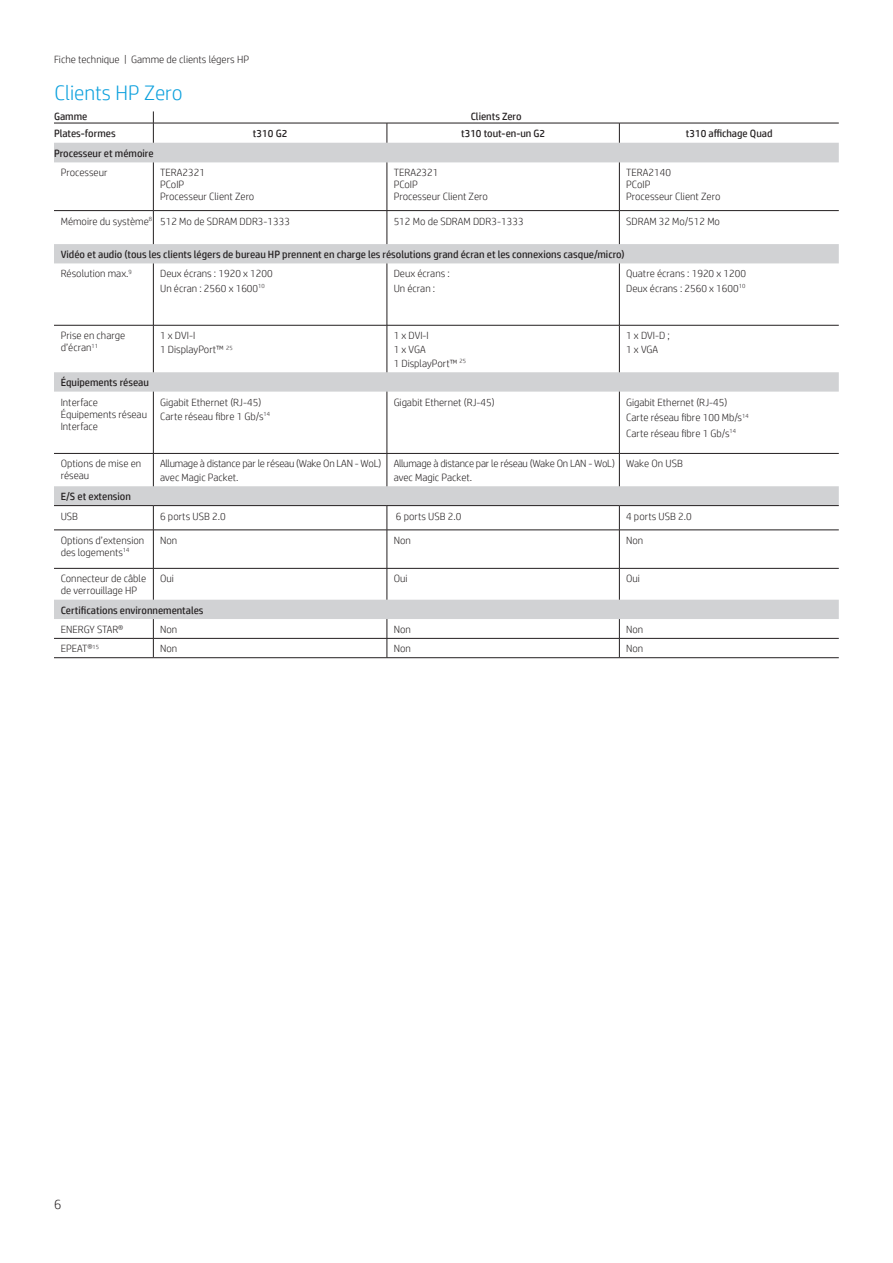
<style>
.page{position:relative;width:893px;height:1263px;background:#fff}
.page>*{position:absolute;margin:0;border:0;box-sizing:border-box;transform-origin:0 0}
.t1{font:300 21px "HP Simplified";color:#0ca0dd}
.t2{font:300 13.5px "HP Simplified";color:#231f20}
.t3{font:300 10.5px/12px "HP Simplified";color:#231f20}
.t4{font:10.5px/19.4px "HP Simplified";color:#231f20}
.t5{font:300 10.5px/13.5px "HP Simplified";letter-spacing:-.02em;color:#231f20}
.s1{font-weight:300}
</style>
<div class="page">
<svg style="left:54px;top:143px;width:785px;height:476px"></svg>
<hr style="left:54px;top:210px;width:99px;height:1px;background:#231f20">
<hr style="left:153px;top:210px;width:234px;height:1px;background:#231f20">
<hr style="left:387px;top:210px;width:232px;height:1px;background:#231f20">
<hr style="left:619px;top:210px;width:220px;height:1px;background:#231f20">
<hr style="left:54px;top:325px;width:99px;height:1px;background:#231f20">
<hr style="left:153px;top:325px;width:234px;height:1px;background:#231f20">
<hr style="left:387px;top:325px;width:232px;height:1px;background:#231f20">
<hr style="left:619px;top:325px;width:220px;height:1px;background:#231f20">
<hr style="left:54px;top:123px;width:99px;height:1px;background:#231f20">
<hr style="left:54px;top:568px;width:99px;height:1px;background:#231f20">
<hr style="left:153px;top:568px;width:234px;height:1px;background:#231f20">
<hr style="left:387px;top:568px;width:232px;height:1px;background:#231f20">
<hr style="left:619px;top:568px;width:220px;height:1px;background:#231f20">
<hr style="left:54px;top:505px;width:99px;height:1px;background:#231f20">
<hr style="left:153px;top:505px;width:234px;height:1px;background:#231f20">
<hr style="left:387px;top:505px;width:232px;height:1px;background:#231f20">
<hr style="left:619px;top:505px;width:220px;height:1px;background:#231f20">
<hr style="left:54px;top:530px;width:99px;height:1px;background:#231f20">
<hr style="left:153px;top:530px;width:234px;height:1px;background:#231f20">
<hr style="left:387px;top:530px;width:232px;height:1px;background:#231f20">
<hr style="left:619px;top:530px;width:220px;height:1px;background:#231f20">
<hr style="left:54px;top:638px;width:99px;height:1px;background:#231f20">
<hr style="left:153px;top:638px;width:234px;height:1px;background:#231f20">
<hr style="left:387px;top:638px;width:232px;height:1px;background:#231f20">
<hr style="left:619px;top:638px;width:220px;height:1px;background:#231f20">
<hr style="left:619px;top:657px;width:220px;height:1px;background:#231f20">
<hr style="left:387px;top:392px;width:1px;height:61px;background:#231f20">
<hr style="left:619px;top:392px;width:1px;height:61px;background:#231f20">
<hr style="left:387px;top:454px;width:1px;height:32px;background:#231f20">
<hr style="left:619px;top:454px;width:1px;height:32px;background:#231f20">
<hr style="left:387px;top:263px;width:1px;height:62px;background:#231f20">
<hr style="left:619px;top:263px;width:1px;height:62px;background:#231f20">
<hr style="left:387px;top:325px;width:1px;height:47px;background:#231f20">
<hr style="left:619px;top:325px;width:1px;height:47px;background:#231f20">
<svg style="left:387px;top:506px;width:1px;height:24px"></svg>
<svg style="left:619px;top:506px;width:1px;height:24px"></svg>
<hr style="left:387px;top:530px;width:1px;height:38px;background:#231f20">
<hr style="left:619px;top:530px;width:1px;height:38px;background:#231f20">
<hr style="left:387px;top:568px;width:1px;height:32px;background:#231f20">
<hr style="left:619px;top:568px;width:1px;height:32px;background:#231f20">
<svg style="left:387px;top:619px;width:1px;height:38px"></svg>
<svg style="left:619px;top:619px;width:1px;height:38px"></svg>
<svg style="left:619px;top:124px;width:1px;height:19px"></svg>
<hr style="left:153px;top:162px;width:1px;height:48px;background:#231f20">
<hr style="left:387px;top:162px;width:1px;height:48px;background:#231f20">
<hr style="left:619px;top:162px;width:1px;height:48px;background:#231f20">
<hr style="left:153px;top:211px;width:1px;height:33px;background:#231f20">
<hr style="left:387px;top:211px;width:1px;height:33px;background:#231f20">
<hr style="left:619px;top:211px;width:1px;height:33px;background:#231f20">
<svg style="left:153px;top:111px;width:1px;height:32px"></svg>
<svg style="left:387px;top:124px;width:1px;height:19px"></svg>
<hr style="left:153px;top:263px;width:1px;height:62px;background:#231f20">
<hr style="left:153px;top:325px;width:1px;height:47px;background:#231f20">
<hr style="left:153px;top:392px;width:1px;height:61px;background:#231f20">
<hr style="left:153px;top:454px;width:1px;height:32px;background:#231f20">
<svg style="left:153px;top:506px;width:1px;height:24px"></svg>
<hr style="left:153px;top:530px;width:1px;height:38px;background:#231f20">
<hr style="left:153px;top:568px;width:1px;height:32px;background:#231f20">
<svg style="left:153px;top:619px;width:1px;height:38px"></svg>
<hr style="left:54px;top:453px;width:99px;height:1px;background:#231f20">
<hr style="left:153px;top:453px;width:234px;height:1px;background:#231f20">
<hr style="left:387px;top:453px;width:232px;height:1px;background:#231f20">
<hr style="left:619px;top:453px;width:220px;height:1px;background:#231f20">
<hr style="left:153px;top:123px;width:234px;height:1px;background:#231f20">
<hr style="left:387px;top:123px;width:232px;height:1px;background:#231f20">
<hr style="left:619px;top:123px;width:220px;height:1px;background:#231f20">
<hr style="left:54px;top:657px;width:99px;height:1px;background:#231f20">
<hr style="left:153px;top:657px;width:234px;height:1px;background:#231f20">
<hr style="left:387px;top:657px;width:232px;height:1px;background:#231f20">
<p class="t3" style="left:54px;top:53px;width:197px">Fiche technique | Gamme de clients légers HP</p>
<h1 class="t1" style="left:55px;top:81px;width:130px">Clients HP Zero</h1>
<p class="t4" style="left:54px;top:107px;width:35px">Gamme</p>
<p class="t4" style="left:471px;top:107px;width:52px">Clients Zero</p>
<p class="t4" style="left:54px;top:124px;width:63px">Plates-formes</p>
<p class="t4" style="left:253px;top:124px;width:36px">t310 G2</p>
<p class="t4" style="left:461px;top:124px;width:86px">t310 tout-en-un G2</p>
<p class="t4" style="left:686px;top:124px;width:88px">t310 affichage Quad</p>
<p class="t4" style="left:54px;top:144px;width:101px">Processeur et mémoire</p>
<p class="t3" style="left:61px;top:167px;width:48px">Processeur</p>
<p class="t3" style="left:160px;top:167px;width:96px">TERA2321<br>PCoIP<br>Processeur Client Zero</p>
<p class="t3" style="left:394px;top:167px;width:96px">TERA2321<br>PCoIP<br>Processeur Client Zero</p>
<p class="t3" style="left:626px;top:167px;width:96px">TERA2140<br>PCoIP<br>Processeur Client Zero</p>
<p class="t3" style="left:61px;top:215px;width:231px">Mémoire du système<sup>8</sup> 512 Mo de SDRAM DDR3-1333</p>
<p class="t3" style="left:394px;top:215px;width:131px">512 Mo de SDRAM DDR3-1333</p>
<p class="t3" style="left:626px;top:215px;width:95px">SDRAM 32 Mo/512 Mo</p>
<p class="t4" style="left:61px;top:245px;width:565px">Vidéo et audio (tous les clients légers de bureau HP prennent en charge les résolutions grand écran et les connexions casque/micro)<br><span class="s1">Résolution max.</span><sup>9</sup></p>
<p class="t3" style="left:160px;top:267px;width:114px;line-height:14.1px">Deux écrans : 1920 x 1200<br>Un écran : 2560 x 1600<sup>10</sup></p>
<p class="t3" style="left:394px;top:267px;width:58px;line-height:14.1px">Deux écrans :<br>Un écran :</p>
<p class="t3" style="left:626px;top:267px;width:121px;line-height:14.1px">Quatre écrans : 1920 x 1200<br>Deux écrans : 2560 x 1600<sup>10</sup></p>
<p class="t3" style="left:61px;top:329px;width:66px">Prise en charge d’écran<sup>11</sup></p>
<p class="t3" style="left:160px;top:328px;width:74px;line-height:14.1px">1 x DVI-I<br>1 DisplayPort™ <sup>25</sup></p>
<p class="t3" style="left:394px;top:328px;width:74px;line-height:13.8px">1 x DVI-I<br>1 x VGA<br>1 DisplayPort™ <sup>25</sup></p>
<p class="t3" style="left:626px;top:329px;width:45px;line-height:13.5px">1 x DVI-D ;<br>1 x VGA</p>
<p class="t4" style="left:61px;top:373px;width:90px">Équipements réseau</p>
<p class="t3" style="left:61px;top:396px;width:88px">Interface<br>Équipements réseau<br>Interface</p>
<p class="t3" style="left:160px;top:395px;width:112px;line-height:14.1px">Gigabit Ethernet (RJ-45)<br>Carte réseau fibre 1 Gb/s<sup>14</sup></p>
<p class="t3" style="left:394px;top:396px;width:103px">Gigabit Ethernet (RJ-45)</p>
<p class="t3" style="left:626px;top:394px;width:124px;line-height:15.6px">Gigabit Ethernet (RJ-45)<br>Carte réseau fibre 100 Mb/s<sup>14<br></sup>Carte réseau fibre 1 Gb/s<sup>14</sup></p>
<p class="t3" style="left:61px;top:458px;width:82px">Options de mise en réseau</p>
<p class="t5" style="left:160px;top:457px;width:223px">Allumage à distance par le réseau (Wake On LAN - WoL) avec Magic Packet.</p>
<p class="t5" style="left:394px;top:457px;width:223px">Allumage à distance par le réseau (Wake On LAN - WoL) avec Magic Packet.</p>
<p class="t3" style="left:626px;top:458px;width:58px">Wake On USB</p>
<p class="t4" style="left:61px;top:487px;width:72px">E/S et extension</p>
<p class="t3" style="left:61px;top:510px;width:19px">USB</p>
<p class="t3" style="left:160px;top:510px;width:67px">6 ports USB 2.0</p>
<p class="t3" style="left:396px;top:510px;width:67px">6 ports USB 2.0</p>
<p class="t3" style="left:626px;top:510px;width:67px">4 ports USB 2.0</p>
<p class="t3" style="left:61px;top:534px;width:85px">Options d’extension des logements<sup>14</sup></p>
<p class="t3" style="left:160px;top:534px;width:19px">Non</p>
<p class="t3" style="left:394px;top:534px;width:19px">Non</p>
<p class="t3" style="left:626px;top:534px;width:19px">Non</p>
<p class="t3" style="left:61px;top:572px;width:87px">Connecteur de câble de verrouillage HP</p>
<p class="t3" style="left:160px;top:572px;width:15px">Oui</p>
<p class="t3" style="left:394px;top:572px;width:15px">Oui</p>
<p class="t3" style="left:626px;top:572px;width:15px">Oui</p>
<p class="t4" style="left:61px;top:600px;width:144px">Certifications environnementales</p>
<p class="t3" style="left:61px;top:623px;width:64px">ENERGY STAR®</p>
<p class="t3" style="left:160px;top:623px;width:19px">Non</p>
<p class="t3" style="left:394px;top:623px;width:19px">Non</p>
<p class="t3" style="left:626px;top:623px;width:19px">Non</p>
<p class="t3" style="left:61px;top:642px;width:40px">EPEAT®<sup>15</sup></p>
<p class="t3" style="left:160px;top:642px;width:19px">Non</p>
<p class="t3" style="left:394px;top:642px;width:19px">Non</p>
<p class="t3" style="left:626px;top:642px;width:19px">Non</p>
<p class="t2" style="left:54px;top:1196px;width:9px">6</p>
</div>
